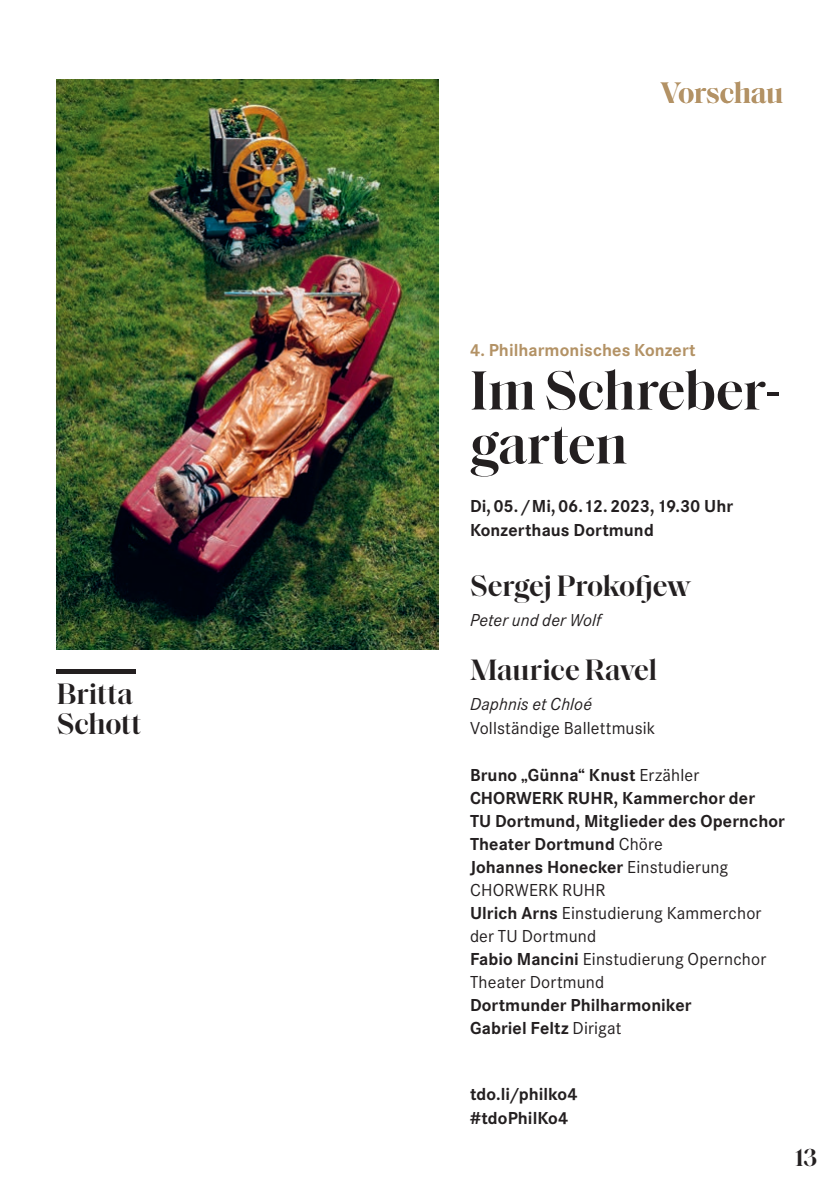
<style>
.page{position:relative;width:840px;height:1191px;background:#fff}
.page>*{position:absolute;margin:0;border:0;box-sizing:border-box;transform-origin:0 0}
.Head_28pt{font:600 56px/54px "Saol Display";letter-spacing:-.01em;color:#231f20}
.Komponist_15pt{font:600 30px "Saol Display";letter-spacing:-.01em;color:#231f20}
.Rubrik_Titel_gold_15pt{font:600 30px "Saol Display";letter-spacing:-.01em;color:#b39265}
.t1{font:600 25px "Saol Display";color:#231f20}
.Infospalte_Text_7_8pt{font:700 18px/23px "Corporate S";letter-spacing:.005em;color:#231f20}
.Infospalte_Text_7_8pt-2{font:18px/23px "Corporate S";letter-spacing:.01em;color:#231f20}
.Stück_9pt{font:700 18px/24px "Corporate S";letter-spacing:.005em;color:#231f20}
.Stück_9pt-2{font:italic 18px "Corporate S Pro";letter-spacing:.005em;color:#231f20}
.Overhead_gold_9pt{font:700 18px "Corporate S";letter-spacing:.005em;color:#b39265}
.Stück_9pt-3{font:18px "Corporate S Pro";letter-spacing:.005em;color:#231f20}
.s1{font-weight:400}
.s2{font-weight:700}
</style>
<div class="page">
<img style="left:57px;top:79px;width:381px;height:570px">
<hr style="left:57px;top:669px;width:79px;height:4px;background:#231f20">
<p class="Komponist_15pt" style="left:57px;top:671px;width:78px">Britta</p>
<p class="Komponist_15pt" style="left:57px;top:701px;width:86px">Schott</p>
<p class="Rubrik_Titel_gold_15pt" style="left:660px;top:71px;width:124px">Vorschau</p>
<p class="Overhead_gold_9pt" style="left:469px;top:339px;width:227px">4. Philharmonisches Konzert</p>
<p class="Head_28pt" style="left:469px;top:359px;width:313px">Im Schreber&shy;garten</p>
<p class="Stück_9pt" style="left:469px;top:494px;width:264px">Di,05./Mi,06. 12.2023,19.30 Uhr</p>
<p class="Stück_9pt" style="left:469px;top:518px;width:185px">Konzerthaus Dortmund</p>
<p class="Komponist_15pt" style="left:469px;top:563px;width:222px">Sergej Prokofjew</p>
<p class="Stück_9pt-2" style="left:469px;top:606px;width:133px">Peter und der Wolf</p>
<p class="Komponist_15pt" style="left:469px;top:647px;width:188px">Maurice Ravel</p>
<p class="Stück_9pt-2" style="left:469px;top:690px;width:123px">Daphnis et Chloé</p>
<p class="Stück_9pt-3" style="left:469px;top:714px;width:187px">Vollständige Ballettmusik</p>
<p class="Infospalte_Text_7_8pt" style="left:469px;top:763px;width:231px">Bruno „Günna“ Knust <span class="s1">Erzähler</span></p>
<p class="Infospalte_Text_7_8pt" style="left:469px;top:786px;width:316px">CHORWERK RUHR, Kammerchor der<br>TU Dortmund, Mitglieder des Opernchor<br>Theater Dortmund <span class="s1">Chöre</span></p>
<p class="Infospalte_Text_7_8pt-2" style="left:469px;top:854px;width:259px"><span class="s2">Johannes Honecker</span> Einstudierung<br>CHORWERK RUHR</p>
<p class="Infospalte_Text_7_8pt-2" style="left:469px;top:900px;width:293px"><span class="s2">Ulrich Arns</span> Einstudierung Kammerchor der TU Dortmund</p>
<p class="Infospalte_Text_7_8pt-2" style="left:469px;top:946px;width:297px"><span class="s2">Fabio Mancini</span> Einstudierung Opernchor<br>Theater Dortmund</p>
<p class="Infospalte_Text_7_8pt" style="left:469px;top:993px;width:223px">Dortmunder Philharmoniker</p>
<p class="Infospalte_Text_7_8pt" style="left:469px;top:1016px;width:153px">Gabriel Feltz <span class="s1">Dirigat</span></p>
<p class="Stück_9pt" style="left:469px;top:1082px;width:109px">tdo.li/philko4 #tdoPhilKo4</p>
<h3 class="t1" style="left:794px;top:1138px;width:24px">13</h3>
</div>
